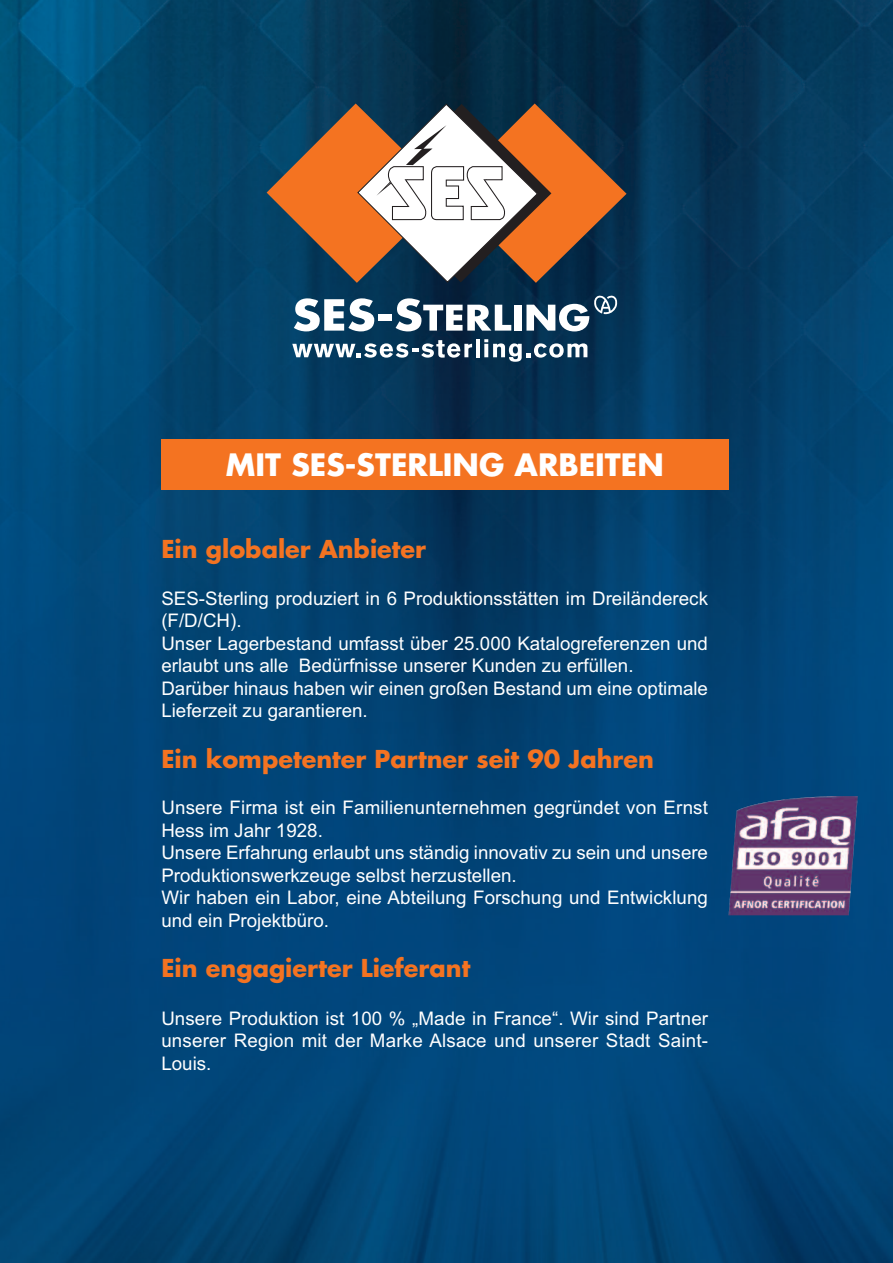
<style>
.page{position:relative;width:893px;height:1263px;background:#fff}
.page>*{position:absolute;margin:0;border:0;box-sizing:border-box;transform-origin:0 0}
.t1{font:700 30px "Futura";color:#fff}
.t2{font:700 24px "Futura";color:#f47321}
.t3{font:18.75px/22.5px "Arial";color:#fff}
</style>
<div class="page">
<img style="left:0;top:0;width:893px;height:1263px">
<svg style="left:294px;top:298px;width:80px;height:33px"></svg>
<div style="left:378px;top:314px;width:14px;height:6px;background:#fff"></div>
<svg style="left:396px;top:298px;width:115px;height:33px"></svg>
<div style="left:514px;top:305px;width:7px;height:26px;background:#fff"></div>
<svg style="left:292px;top:340px;width:180px;height:18px"></svg>
<hr style="left:476px;top:339px;width:3px;height:18px;background:#fff">
<svg style="left:484px;top:339px;width:103px;height:23px"></svg>
<svg style="left:526px;top:296px;width:91px;height:35px"></svg>
<svg style="left:267px;top:104px;width:360px;height:179px"></svg>
<div style="left:161px;top:439px;width:567px;height:50px;background:#f47321"></div>
<img style="left:851px;top:796px;width:7px;height:89px">
<h1 class="t1" style="left:226px;top:445px;width:439px">MIT SES-STERLING ARBEITEN</h1>
<p class="t2" style="left:161px;top:533px;width:266px">Ein globaler Anbieter</p>
<p class="t3" style="left:161px;top:587px;width:548px">SES-Sterling produziert in 6 Produktionsstätten im Dreiländereck (F/D/CH).<br>Unser Lagerbestand umfasst über 25.000 Katalogreferenzen und erlaubt uns alle Bedürfnisse unserer Kunden zu erfüllen.<br>Darüber hinaus haben wir einen großen Bestand um eine optimale Lieferzeit zu garantieren.</p>
<p class="t2" style="left:161px;top:743px;width:494px">Ein kompetenter Partner seit 90 Jahren</p>
<p class="t3" style="left:161px;top:797px;width:548px">Unsere Firma ist ein Familienunternehmen gegründet von Ernst Hess im Jahr 1928.<br>Unsere Erfahrung erlaubt uns ständig innovativ zu sein und unsere Produktionswerkzeuge selbst herzustellen.<br>Wir haben ein Labor, eine Abteilung Forschung und Entwicklung und ein Projektbüro.</p>
<p class="t2" style="left:161px;top:952px;width:310px">Ein engagierter Lieferant</p>
<p class="t3" style="left:161px;top:1007px;width:548px;text-align:justify">Unsere Produktion ist 100 % „Made in France“. Wir sind Partner unserer Region mit der Marke Alsace und unserer Stadt Saint-Louis.</p>
</div>
